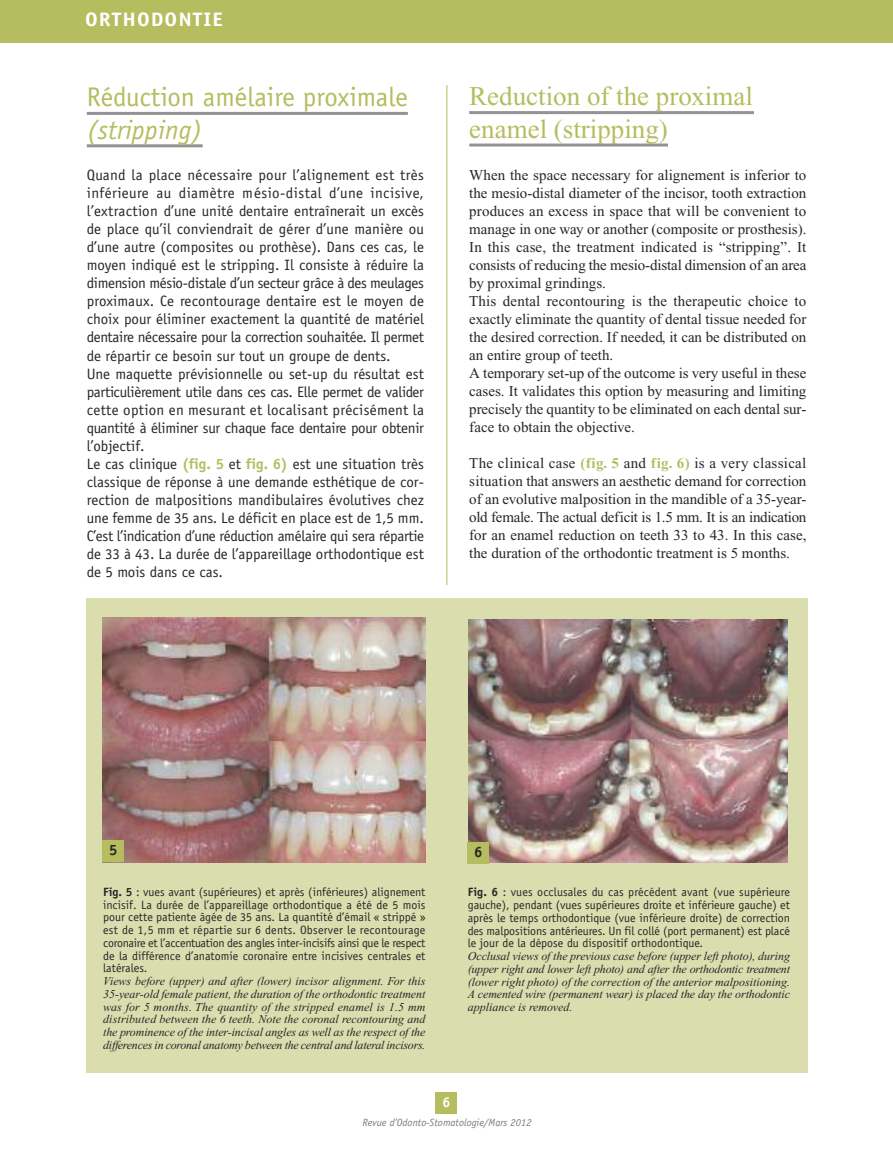
<style>
.page{position:relative;width:893px;height:1149px;background:#fff}
.page>*{position:absolute;margin:0;border:0;box-sizing:border-box;transform-origin:0 0}
.t1{font:27px/32.4px "Times New Roman";color:#b5bd5f}
.t2{font:27px "Officina Sans";color:#b5bd5f}
.t3{font:italic 27px "Officina Sans";color:#b5bd5f}
.t4{font:700 19.5px "Officina Sans";letter-spacing:.05em;color:#fff;scale:1.1 1}
.t5{font:15px/18px "Officina Sans";color:#272627}
.t6{font:15px/18px "Times New Roman";color:#272627}
.t7{font:700 15px "Officina Sans";color:#272627}
.t8{font:700 14.25px "Officina Sans";color:#fff}
.t9{font:12px/12.8px "Officina Sans";color:#272627;text-align:justify}
.t10{font:italic 12px/12.8px "Times New Roman";letter-spacing:-.02em;color:#272627;text-align:justify}
.t11{font:italic 10.5px "Officina Sans";color:#7d7d7d}
.s1{font-weight:700;color:#b5bd5f}
.s2{font-weight:700}
</style>
<div class="page">
<div style="left:436px;top:1091px;width:21px;height:22px;background:#b5bd5f"></div>
<div style="left:0;top:0;width:893px;height:43px;background:#b5bd5f"></div>
<hr style="left:446px;top:85px;width:1px;height:500px;background:#b5bd5f">
<div style="left:86px;top:598px;width:722px;height:473px;background:#dadeaf"></div>
<img style="left:103px;top:617px;width:322px;height:244px">
<div style="left:103px;top:840px;width:21px;height:21px;background:#b5bd5f"></div>
<img style="left:468px;top:619px;width:320px;height:243px">
<div style="left:468px;top:841px;width:21px;height:22px;background:#b5bd5f"></div>
<hr style="left:87px;top:112px;width:321px;height:3px;background:#939393">
<hr style="left:87px;top:144px;width:116px;height:3px;background:#939393">
<hr style="left:469px;top:111px;width:285px;height:3px;background:#939393">
<hr style="left:469px;top:143px;width:199px;height:3px;background:#939393">
<h2 class="t4" style="left:85px;top:12px;width:127px">ORTHODONTIE</h2>
<h1 class="t2" style="left:87px;top:87px;width:323px">Réduction amélaire proximale</h1>
<h1 class="t3" style="left:87px;top:119px;width:117px">(stripping)</h1>
<p class="t5" style="left:87px;top:167px;width:339px">Quand la place nécessaire pour l’alignement est très inférieure au diamètre mésio-distal d’une incisive, l’extraction d’une unité dentaire entraînerait un excès de place qu’il conviendrait de gérer d’une manière ou d’une autre (composites ou prothèse). Dans ces cas, le moyen indiqué est le stripping. Il consiste à réduire la dimension mésio-distale d’un secteur grâce à des meulages proximaux. Ce recontourage dentaire est le moyen de choix pour éliminer exactement la quantité de matériel dentaire nécessaire pour la correction souhaitée. Il permet de répartir ce besoin sur tout un groupe de dents.<br>Une maquette prévisionnelle ou set-up du résultat est particulièrement utile dans ces cas. Elle permet de valider cette option en mesurant et localisant précisément la quantité à éliminer sur chaque face dentaire pour obtenir l’objectif.<br>Le cas clinique <span class="s1">(fig. 5</span> et <span class="s1">fig. 6)</span> est une situation très classique de réponse à une demande esthétique de cor&shy;rection de malpositions mandibulaires évolutives chez une femme de 35 ans. Le déficit en place est de 1,5 mm.<br>C’est l’indication d’une réduction amélaire qui sera répartie de 33 à 43. La durée de l’appareillage orthodontique est de 5 mois dans ce cas.</p>
<h1 class="t1" style="left:469px;top:83px;width:285px">Reduction of the proximal enamel (stripping)</h1>
<p class="t6" style="left:469px;top:167px;width:339px">When the space necessary for alignement is inferior to the mesio-distal diameter of the incisor, tooth extraction produces an excess in space that will be convenient to manage in one way or another (composite or prosthesis).<br>In this case, the treatment indicated is “stripping”. It consists of reducing the mesio-distal dimension of an area by proximal grindings.<br>This dental recontouring is the therapeutic choice to exactly eliminate the quantity of dental tissue needed for the desired correction. If needed, it can be distributed on an entire group of teeth.<br>A temporary set-up of the outcome is very useful in these cases. It validates this option by measuring and limiting precisely the quantity to be eliminated on each dental sur&shy;face to obtain the objective.</p>
<p class="t6" style="left:469px;top:455px;width:339px;text-align:justify">The clinical case <span class="s1">(fig. 5</span> and <span class="s1">fig. 6)</span> is a very classical situation that answers an aesthetic demand for correction of an evolutive malposition in the mandible of a 35-year&shy;old female. The actual deficit is 1.5 mm. It is an indication for an enamel reduction on teeth 33 to 43. In this case, the duration of the orthodontic treatment is 5 months.</p>
<p class="t7" style="left:109px;top:844px;width:10px">5</p>
<p class="t7" style="left:474px;top:845px;width:10px">6</p>
<p class="t9" style="left:103px;top:886px;width:324px"><span class="s2">Fig. 5</span> : vues avant (supérieures) et après (inférieures) alignement incisif. La durée de l’appareillage orthodontique a été de 5 mois pour cette patiente âgée de 35 ans. La quantité d’émail « strippé » est de 1,5 mm et répartie sur 6 dents. Observer le recontourage coronaire et l’accentuation des angles inter-incisifs ainsi que le respect de la différence d’anatomie coronaire entre incisives centrales et latérales.</p>
<p class="t10" style="left:103px;top:975px;width:324px">Views before (upper) and after (lower) incisor alignment. For this 35-year-old female patient, the duration of the orthodontic treatment was for 5 months. The quantity of the stripped enamel is 1.5 mm distributed between the 6 teeth. Note the coronal recontouring and the prominence of the inter-incisal angles as well as the respect of the differences in coronal anatomy between the central and lateral incisors.</p>
<p class="t9" style="left:468px;top:886px;width:324px"><span class="s2">Fig. 6</span> : vues occlusales du cas précédent avant (vue supérieure gauche), pendant (vues supérieures droite et inférieure gauche) et après le temps orthodontique (vue inférieure droite) de correction des malpositions antérieures. Un fil collé (port permanent) est placé le jour de la dépose du dispositif orthodontique.</p>
<p class="t10" style="left:468px;top:950px;width:324px">Occlusal views of the previous case before (upper left photo), during (upper right and lower left photo) and after the orthodontic treatment (lower right photo) of the correction of the anterior malpositioning.<br>A cemented wire (permanent wear) is placed the day the orthodontic appliance is removed.</p>
<p class="t8" style="left:442px;top:1096px;width:9px">6</p>
<p class="t11" style="left:363px;top:1117px;width:171px">Revue d’Odonto-Stomatologie/Mars 2012</p>
</div>
